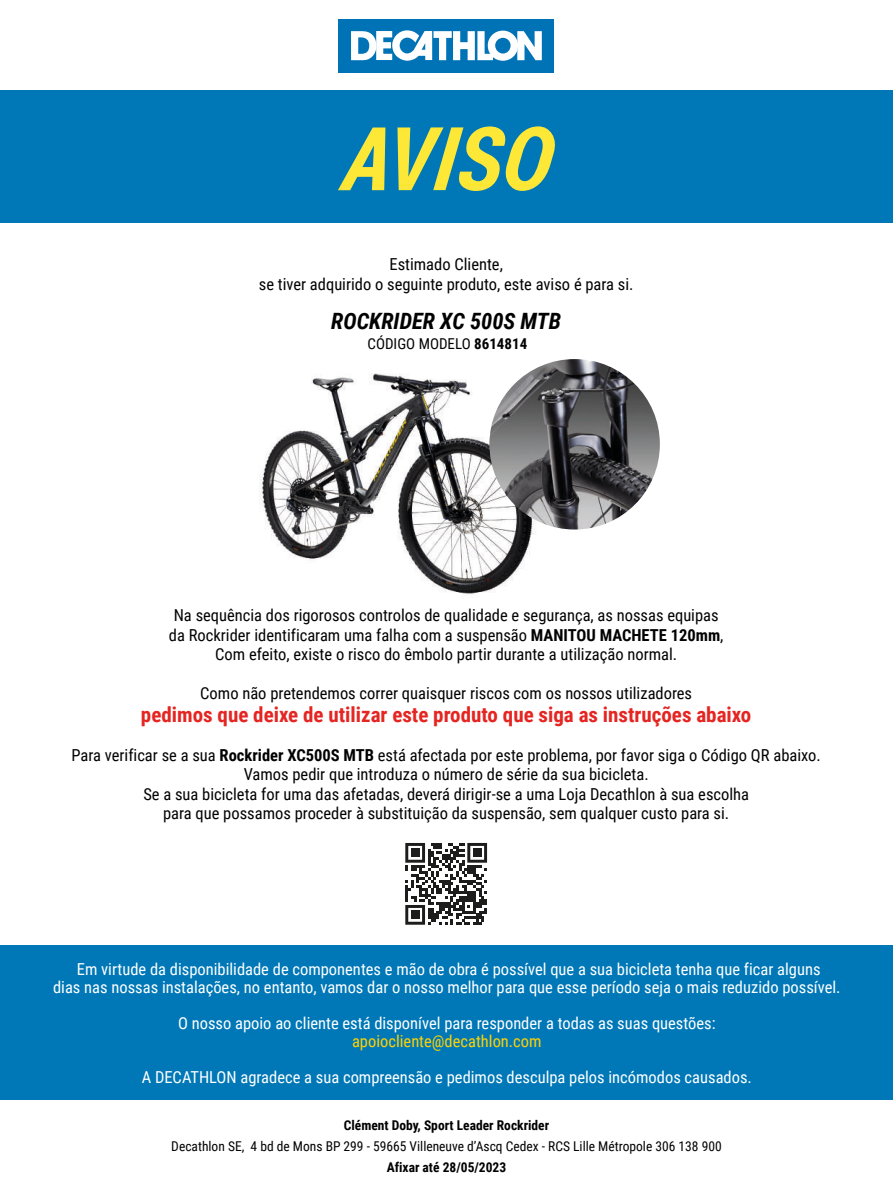
<style>
.page{position:relative;width:893px;height:1196px;background:#fff}
.page>*{position:absolute;margin:0;border:0;box-sizing:border-box;transform-origin:0 0}
.t1{font:italic 700 22.5px "Roboto Condensed";color:#020203}
.t2{font:700 21px "Roboto Condensed";color:#e52521}
.t3{font:16.5px/19.5px "Roboto Condensed";color:#020203;text-align:center}
.t4{font:16.5px/18px "Roboto Condensed";color:#fff;text-align:center}
.t5{font:16.5px "Roboto Condensed";color:#ffd203}
.t6{font:15px "Roboto Condensed";color:#020203}
.t7{font:13.5px "Roboto Condensed";color:#020203}
.t8{font:700 13.5px "Roboto Condensed";color:#020203}
.s1{font-weight:700}
</style>
<div class="page">
<img style="left:259px;top:360px;width:304px;height:235px">
<img style="left:489px;top:359px;width:171px;height:170px;border-radius:85px">
<div style="left:0;top:945px;width:893px;height:155px;background:#0078b7"></div>
<div style="left:0;top:91px;width:893px;height:131px;background:#0078b7"></div>
<img style="left:338px;top:126px;width:218px;height:65px">
<div style="left:339px;top:19px;width:215px;height:54px;background:#0073b7"></div>
<svg style="left:351px;top:30px;width:191px;height:31px"></svg>
<svg style="left:405px;top:843px;width:82px;height:82px"></svg>
<div style="left:411px;top:849px;width:8px;height:8px;background:#1d1d1b"></div>
<div style="left:473px;top:849px;width:8px;height:8px;background:#1d1d1b"></div>
<div style="left:411px;top:911px;width:8px;height:8px;background:#1d1d1b"></div>
<p class="t3" style="left:259px;top:254px;width:376px">Estimado Cliente,<br>se tiver adquirido o seguinte produto, este aviso é para si.</p>
<h1 class="t1" style="left:331px;top:305px;width:231px">ROCKRIDER XC 500S MTB</h1>
<p class="t6" style="left:367px;top:333px;width:161px">CÓDIGO MODELO <span class="s1">8614814</span></p>
<p class="t3" style="left:169px;top:605px;width:556px">Na sequência dos rigorosos controlos de qualidade e segurança, as nossas equipas da Rockrider identificaram uma falha com a suspensão <span class="s1">MANITOU MACHETE 120mm</span>,<br>Com efeito, existe o risco do êmbolo partir durante a utilização normal.</p>
<p class="t3" style="left:200px;top:683px;width:493px">Como não pretendemos correr quaisquer riscos com os nossos utilizadores</p>
<p class="t2" style="left:141px;top:700px;width:612px">pedimos que deixe de utilizar este produto que siga as instruções abaixo</p>
<p class="t3" style="left:72px;top:745px;width:751px">Para verificar se a sua <span class="s1">Rockrider XC500S MTB</span> está afectada por este problema, por favor siga o Código QR abaixo.<br>Vamos pedir que introduza o número de série da sua bicicleta.<br>Se a sua bicicleta for uma das afetadas, deverá dirigir-se a uma Loja Decathlon à sua escolha<br>para que possamos proceder à substituição da suspensão, sem qualquer custo para si.</p>
<p class="t4" style="left:53px;top:959px;width:789px">Em virtude da disponibilidade de componentes e mão de obra é possível que a sua bicicleta tenha que ficar alguns<br>dias nas nossas instalações, no entanto, vamos dar o nosso melhor para que esse período seja o mais reduzido possível.</p>
<p class="t4" style="left:178px;top:1013px;width:539px">O nosso apoio ao cliente está disponível para responder a todas as suas questões:</p>
<p class="t5" style="left:352px;top:1029px;width:191px">apoiocliente@decathlon.com</p>
<p class="t4" style="left:142px;top:1067px;width:612px">A DECATHLON agradece a sua compreensão e pedimos desculpa pelos incómodos causados.</p>
<p class="t8" style="left:344px;top:1115px;width:207px">Clément Doby, Sport Leader Rockrider</p>
<p class="t7" style="left:171px;top:1136px;width:552px">Decathlon SE, 4 bd de Mons BP 299 - 59665 Villeneuve d’Ascq Cedex - RCS Lille Métropole 306 138 900</p>
<p class="t8" style="left:387px;top:1157px;width:121px">Afixar até 28/05/2023</p>
</div>
